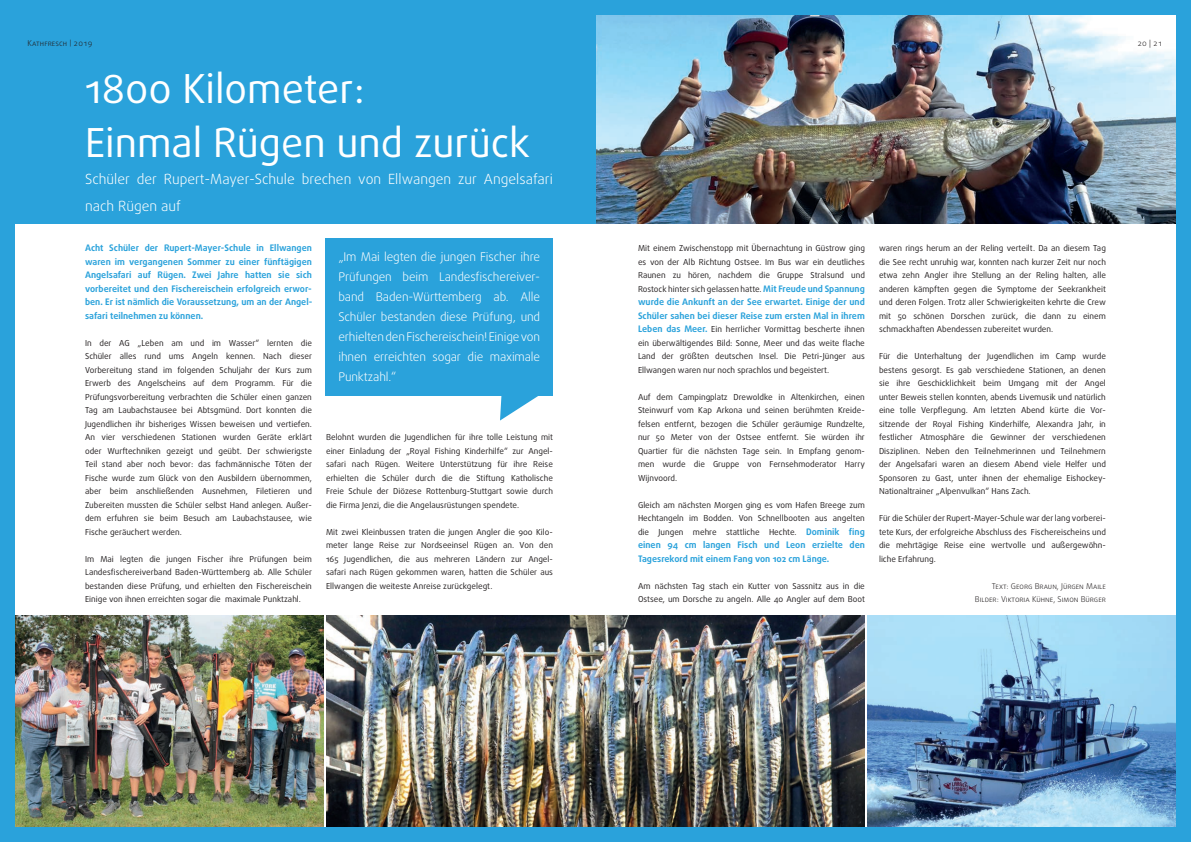
<style>
.page{position:relative;width:1191px;height:842px;background:#fff}
.page>*{position:absolute;margin:0;border:0;box-sizing:border-box;transform-origin:0 0}
.t1{font:40px/54px "Daxline";color:#fff}
.t2{font:300 14px/27px "Daxline";color:#fff}
.t3{font:300 12px/20px "Daxline";letter-spacing:-.01em;color:#fff;text-align:justify}
.t4{font:700 9px/13.5px "Daxline";color:#2aa2db}
.t5{font:8.2px/13.5px "Daxline";color:#231f20;text-align:justify}
.t6{font:300 8px/13.5px "Daxline SC";color:#231f20;text-align:right}
.s1{font-family:"Daxline";font-size:6.8px}
.s2{font-weight:700;font-size:9px;color:#2aa2db}
</style>
<div class="page">
<img style="left:595px;top:14px;width:581px;height:210px">
<img style="left:326px;top:616px;width:539px;height:212px">
<img style="left:867px;top:616px;width:309px;height:212px">
<img style="left:14px;top:616px;width:309px;height:212px">
<div style="left:0;top:0;width:595px;height:224px;background:#2aa2db"></div>
<div style="left:0;top:0;width:1191px;height:14px;background:#2aa2db"></div>
<div style="left:0;top:828px;width:1191px;height:14px;background:#2aa2db"></div>
<div style="left:0;top:0;width:14px;height:842px;background:#2aa2db"></div>
<div style="left:1176px;top:0;width:15px;height:842px;background:#2aa2db"></div>
<div style="left:326px;top:238px;width:227px;height:157px;background:#2aa2db"></div>
<svg style="left:500px;top:395px;width:44px;height:25px"></svg>
<p class="t6" style="left:28px;top:36px;width:66px">Kathfresch <span class="s1">|</span> 2019</p>
<p class="t6" style="left:1137px;top:36px;width:27px">20 | 21</p>
<h1 class="t1" style="left:85px;top:61px;width:446px">1800 Kilometer:<br>Einmal Rügen und zurück</h1>
<h2 class="t2" style="left:85px;top:165px;width:469px">Schüler der Rupert-Mayer-Schule brechen von Ellwangen zur Angelsafari nach Rügen auf</h2>
<p class="t4" style="left:85px;top:241px;width:229px;text-align:justify">Acht Schüler der Rupert-Mayer-Schule in Ellwangen waren im vergangenen Sommer zu einer fünftägigen Angelsafari auf Rügen. Zwei Jahre hatten sie sich vorbereitet und den Fischereischein erfolgreich erwor&shy;ben. Er ist nämlich die Voraussetzung, um an der Angel&shy;safari teilnehmen zu können.</p>
<p class="t5" style="left:85px;top:336px;width:228px">In der AG „Leben am und im Wasser“ lernten die Schüler alles rund ums Angeln kennen. Nach dieser Vorbereitung stand im folgenden Schuljahr der Kurs zum Erwerb des Angelscheins auf dem Programm. Für die Prüfungsvorbereitung verbrachten die Schüler einen ganzen Tag am Laubachstausee bei Abtsgmünd. Dort konnten die Jugendlichen ihr bisheriges Wissen beweisen und vertiefen.<br>An vier verschiedenen Stationen wurden Geräte erklärt oder Wurftechniken gezeigt und geübt. Der schwierigste Teil stand aber noch bevor: das fachmännische Töten der Fische wurde zum Glück von den Ausbildern übernommen, aber beim anschließenden Ausnehmen, Filetieren und Zubereiten mussten die Schüler selbst Hand anlegen. Außer&shy;dem erfuhren sie beim Besuch am Laubachstausee, wie Fische geräuchert werden.</p>
<p class="t5" style="left:85px;top:552px;width:228px">Im Mai legten die jungen Fischer ihre Prüfungen beim Landesfischereiverband Baden-Württemberg ab. Alle Schüler bestanden diese Prüfung, und erhielten den Fischereischein Einige von ihnen erreichten sogar die maximale Punktzahl.</p>
<p class="t3" style="left:338px;top:247px;width:203px">„Im Mai legten die jungen Fischer ihre Prüfungen beim Landesfischereiver&shy;band Baden-Württemberg ab. Alle Schüler bestanden diese Prüfung, und erhielten den Fischereischein! Einige von ihnen erreichten sogar die maximale Punktzahl.“</p>
<p class="t5" style="left:326px;top:431px;width:228px">Belohnt wurden die Jugendlichen für ihre tolle Leistung mit einer Einladung der „Royal Fishing Kinderhilfe“ zur Angel&shy;safari nach Rügen. Weitere Unterstützung für ihre Reise erhielten die Schüler durch die die Stiftung Katholische Freie Schule der Diözese Rottenburg-Stuttgart sowie durch die Firma Jenzi, die die Angelausrüstungen spendete.</p>
<p class="t5" style="left:326px;top:525px;width:228px">Mit zwei Kleinbussen traten die jungen Angler die 900 Kilo&shy;meter lange Reise zur Nordseeinsel Rügen an. Von den 165 Jugendlichen, die aus mehreren Ländern zur Angel&shy;safari nach Rügen gekommen waren, hatten die Schüler aus Ellwangen die weiteste Anreise zurückgelegt.</p>
<p class="t5" style="left:638px;top:242px;width:228px">Mit einem Zwischenstopp mit Übernachtung in Güstrow ging es von der Alb Richtung Ostsee. Im Bus war ein deutliches Raunen zu hören, nachdem die Gruppe Stralsund und Rostock hinter sich gelassen hatte. <span class="s2">Mit Freude und Spannung</span></p>
<p class="t4" style="left:638px;top:295px;width:228px">wurde die Ankunft an der See erwartet. Einige der und<br>Schüler sahen bei dieser Reise zum ersten Mal in ihrem</p>
<p class="t5" style="left:638px;top:323px;width:228px"><span class="s2">Leben das Meer.</span> Ein herrlicher Vormittag bescherte ihnen ein überwältigendes Bild: Sonne, Meer und das weite flache Land der größten deutschen Insel. Die Petri-Jünger aus Ellwangen waren nur noch sprachlos und begeistert.</p>
<p class="t5" style="left:638px;top:390px;width:228px">Auf dem Campingplatz Drewoldke in Altenkirchen, einen Steinwurf vom Kap Arkona und seinen berühmten Kreide&shy;felsen entfernt, bezogen die Schüler geräumige Rundzelte, nur 50 Meter von der Ostsee entfernt. Sie würden ihr Quartier für die nächsten Tage sein. In Empfang genom&shy;men wurde die Gruppe von Fernsehmoderator Harry Wijnvoord.</p>
<p class="t5" style="left:638px;top:498px;width:228px">Gleich am nächsten Morgen ging es vom Hafen Breege zum Hechtangeln im Bodden. Von Schnellbooten aus angelten die Jungen mehre stattliche Hechte. <span class="s2">Dominik fing</span></p>
<p class="t4" style="left:638px;top:538px;width:228px">einen 94 cm langen Fisch und Leon erzielte den<br>Tagesrekord mit einem Fang von 102 cm Länge.</p>
<p class="t5" style="left:638px;top:579px;width:228px">Am nächsten Tag stach ein Kutter von Sassnitz aus in die<br>Ostsee, um Dorsche zu angeln. Alle 40 Angler auf dem Boot</p>
<p class="t5" style="left:879px;top:242px;width:228px">waren rings herum an der Reling verteilt. Da an diesem Tag die See recht unruhig war, konnten nach kurzer Zeit nur noch etwa zehn Angler ihre Stellung an der Reling halten, alle anderen kämpften gegen die Symptome der Seekrankheit und deren Folgen. Trotz aller Schwierigkeiten kehrte die Crew mit 50 schönen Dorschen zurück, die dann zu einem schmackhaften Abendessen zubereitet wurden.</p>
<p class="t5" style="left:879px;top:350px;width:228px">Für die Unterhaltung der Jugendlichen im Camp wurde bestens gesorgt. Es gab verschiedene Stationen, an denen sie ihre Geschicklichkeit beim Umgang mit der Angel unter Beweis stellen konnten, abends Livemusik und natürlich eine tolle Verpflegung. Am letzten Abend kürte die Vor&shy;sitzende der Royal Fishing Kinderhilfe, Alexandra Jahr, in festlicher Atmosphäre die Gewinner der verschiedenen Disziplinen. Neben den Teilnehmerinnen und Teilnehmern der Angelsafari waren an diesem Abend viele Helfer und Sponsoren zu Gast, unter ihnen der ehemalige Eishockey-Nationaltrainer „Alpenvulkan“ Hans Zach.</p>
<p class="t5" style="left:879px;top:512px;width:228px">Für die Schüler der Rupert-Mayer-Schule war der lang vorberei&shy;tete Kurs, der erfolgreiche Abschluss des Fischereischeins und die mehrtägige Reise eine wertvolle und außergewöhn&shy;liche Erfahrung.</p>
<p class="t6" style="left:975px;top:579px;width:132px">Text: Georg Braun, Jürgen Maile<br>Bilder: Viktoria Kühne, Simon Bürger</p>
</div>
